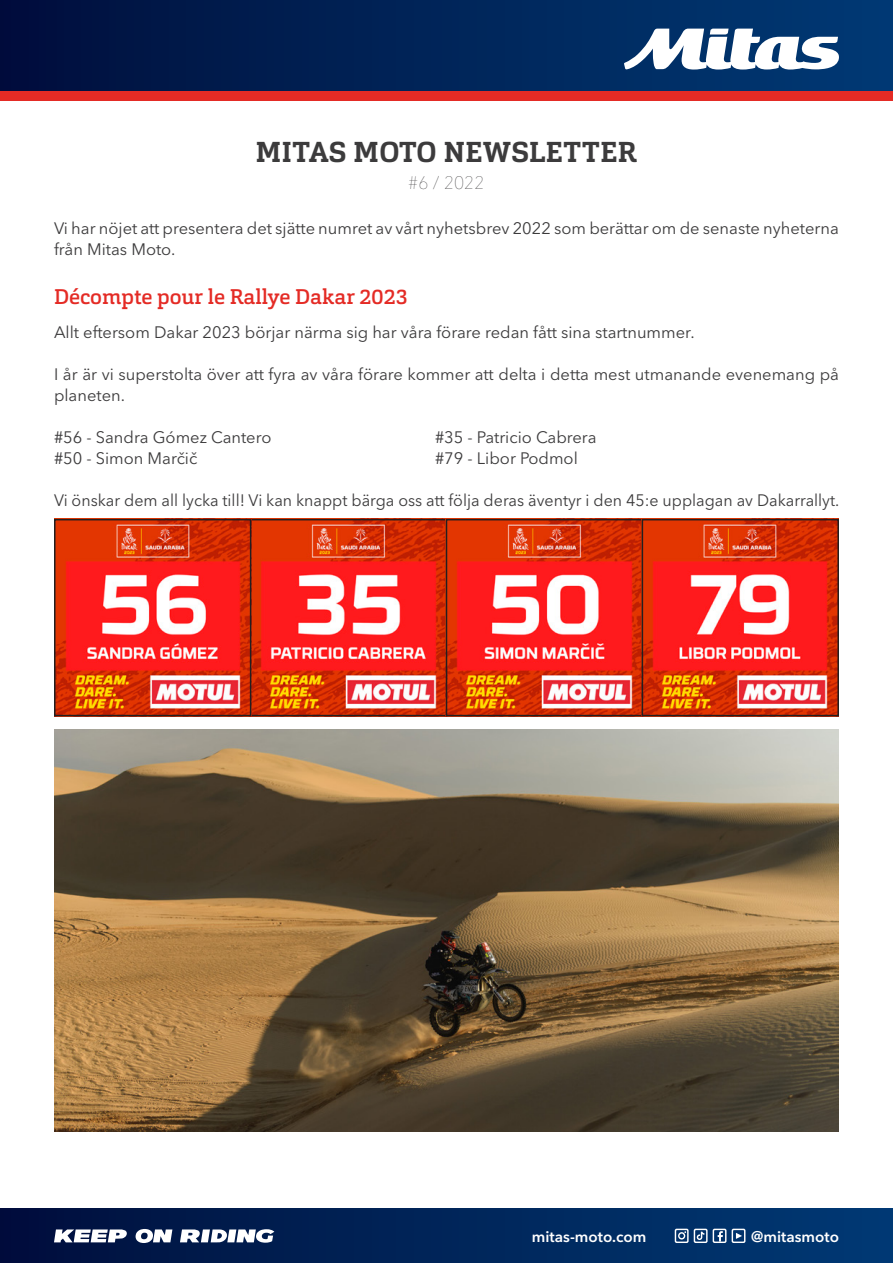
<style>
.page{position:relative;width:893px;height:1263px;background:#fff}
.page>*{position:absolute;margin:0;border:0;box-sizing:border-box;transform-origin:0 0}
.t1{font:700 28.5px "Cargan";letter-spacing:.01em;color:#3c3b3c}
.t2{font:500 21px "Cargan";color:#e42b25}
.t3{font:200 18px "Avenir Next LT Pro";color:#3c3b3c}
.t4{font:16.5px/21px "Avenir Next LT Pro";color:#3c3b3c}
.t5{font:600 15.3px "Avenir Next LT Pro";color:#fff}
</style>
<div class="page">
<div style="left:0;top:1209px;width:893px;height:54px;background:linear-gradient(to right,#000f3d,#003a75)"></div>
<svg style="left:54px;top:1229px;width:73px;height:13px"></svg>
<svg style="left:135px;top:1229px;width:37px;height:14px"></svg>
<svg style="left:180px;top:1229px;width:94px;height:14px"></svg>
<svg style="left:675px;top:1229px;width:51px;height:14px"></svg>
<svg style="left:732px;top:1229px;width:13px;height:14px"></svg>
<div style="left:0;top:0;width:893px;height:92px;background:linear-gradient(to right,#000e3d,#013b75)"></div>
<div style="left:0;top:92px;width:893px;height:9px;background:#e42b25"></div>
<svg style="left:624px;top:29px;width:216px;height:41px"></svg>
<img style="left:57px;top:522px;width:779px;height:191px">
<div style="left:250px;top:519px;width:197px;height:197px;border:2px solid #231f20"></div>
<div style="left:54px;top:519px;width:197px;height:197px;border:2px solid #231f20"></div>
<div style="left:446px;top:519px;width:197px;height:197px;border:2px solid #231f20"></div>
<div style="left:642px;top:519px;width:197px;height:197px;border:2px solid #231f20"></div>
<img style="left:54px;top:729px;width:785px;height:402px">
<h1 class="t1" style="left:256px;top:133px;width:383px">MITAS MOTO NEWSLETTER</h1>
<p class="t3" style="left:408px;top:172px;width:77px">#6 / 2022</p>
<p class="t4" style="left:54px;top:218px;width:786px">Vi har nöjet att presentera det sjätte numret av vårt nyhetsbrev 2022 som berättar om de senaste nyheterna från Mitas Moto.</p>
<p class="t2" style="left:54px;top:284px;width:355px">Décompte pour le Rallye Dakar 2023</p>
<p class="t4" style="left:54px;top:322px;width:642px">Allt eftersom Dakar 2023 börjar närma sig har våra förare redan fått sina startnummer.</p>
<p class="t4" style="left:54px;top:364px;width:786px">I år är vi superstolta över att fyra av våra förare kommer att delta i detta mest utmanande evenemang på planeten.</p>
<p class="t4" style="left:54px;top:427px;width:219px">#56 - Sandra Gómez Cantero</p>
<p class="t4" style="left:435px;top:427px;width:163px">#35 - Patricio Cabrera</p>
<p class="t4" style="left:54px;top:448px;width:145px">#50 - Simon Marčič</p>
<p class="t4" style="left:435px;top:448px;width:144px">#79 - Libor Podmol</p>
<p class="t4" style="left:54px;top:490px;width:787px">Vi önskar dem all lycka till! Vi kan knappt bärga oss att följa deras äventyr i den 45:e upplagan av Dakarrallyt.</p>
<p class="t5" style="left:532px;top:1227px;width:116px">mitas-moto.com</p>
<p class="t5" style="left:751px;top:1227px;width:89px">@mitasmoto</p>
</div>
